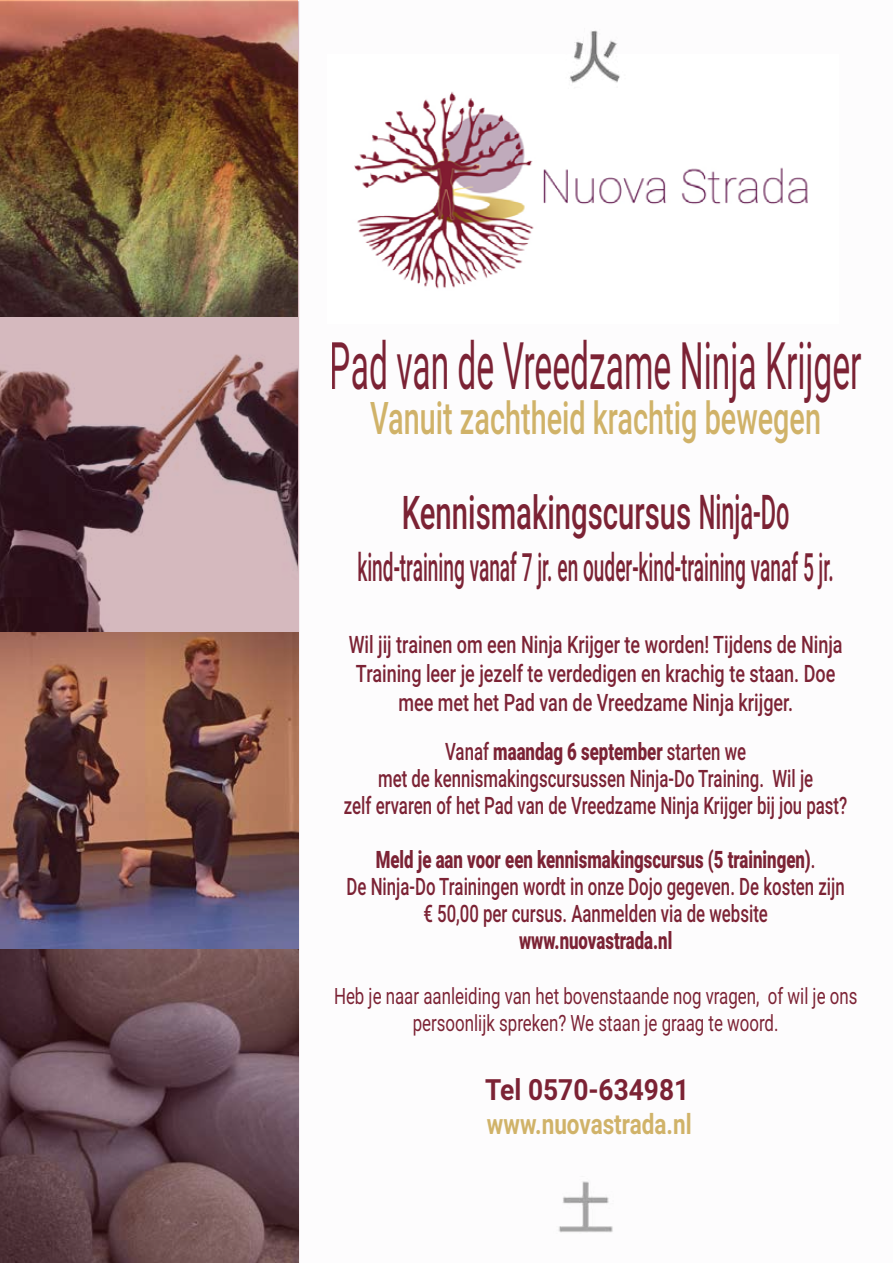
<style>
.page{position:relative;width:893px;height:1263px;background:#fff}
.page>*{position:absolute;margin:0;border:0;box-sizing:border-box;transform-origin:0 0}
.t1{font:65.7px "Roboto";color:#75172a;scale:.51 1}
.t2{font:500 46.5px "Roboto";color:#75172a;scale:.63 1}
.t3{font:500 45px "Roboto";color:#ceaf61;scale:.64 1}
.t4{font:500 39px "Roboto";color:#75172a;scale:.49 1}
.t5{font:700 29.25px "Roboto";color:#75172a;scale:.9 1}
.t6{font:700 28.2px "Roboto";color:#ceaf61;scale:.8 1}
.t7{font:500 24px/27px "Roboto";color:#75172a;text-align:center;scale:.7 1}
.t8{font:500 24px/28.8px "Roboto";color:#75172a;text-align:center;scale:.75 1}
.t9{font:900 24px "Roboto";color:#75172a;scale:.7 1}
.t10{font:22.5px/27px "Roboto";color:#75172a;text-align:center;scale:.75 1}
.s1{font-size:48px}
.s2{font-weight:900}
</style>
<div class="page">
<div style="left:299px;top:0;width:594px;height:1263px;background:#f9f7f9"></div>
<img style="left:0;top:1px;width:299px;height:1262px">
<img style="left:354px;top:92px;width:454px;height:197px">
<img style="left:570px;top:30px;width:50px;height:53px">
<h1 class="t1" style="left:330px;top:320px;width:1044px">Pad van de Vreedzame Ninja Krijger</h1>
<h3 class="t3" style="left:370px;top:386px;width:706px">Vanuit zachtheid krachtig bewegen</h3>
<h2 class="t2" style="left:402px;top:479px;width:617px">Kennismakingscursus <span class="s1">Ninja-Do</span></h2>
<h3 class="t4" style="left:357px;top:540px;width:974px">kind-training vanaf 7 jr. en ouder-kind-training vanaf 5 jr.</h3>
<p class="t8" style="left:349px;top:629px;width:660px">Wil jij trainen om een Ninja Krijger te worden! Tijdens de Ninja<br>Training leer je jezelf te verdedigen en krachig te staan. Doe mee met het Pad van de Vreedzame Ninja krijger.</p>
<p class="t7" style="left:344px;top:737px;width:721px">Vanaf <span class="s2">maandag 6 september</span> starten we<br>met de kennismakingscursussen Ninja-Do Training. Wil je<br>zelf ervaren of het Pad van de Vreedzame Ninja Krijger bij jou past?</p>
<p class="t7" style="left:346px;top:845px;width:713px"><span class="s2">Meld je aan voor een kennismakingscursus (5 trainingen)</span>.<br>De Ninja-Do Trainingen wordt in onze Dojo gegeven. De kosten zijn € 50,00 per cursus. Aanmelden via de website</p>
<p class="t9" style="left:519px;top:924px;width:221px">www.nuovastrada.nl</p>
<p class="t10" style="left:334px;top:981px;width:699px">Heb je naar aanleiding van het bovenstaande nog vragen, of wil je ons persoonlijk spreken? We staan je graag te woord.</p>
<p class="t5" style="left:485px;top:1068px;width:228px">Tel 0570-634981</p>
<p class="t6" style="left:487px;top:1104px;width:257px">www.nuovastrada.nl</p>
</div>
